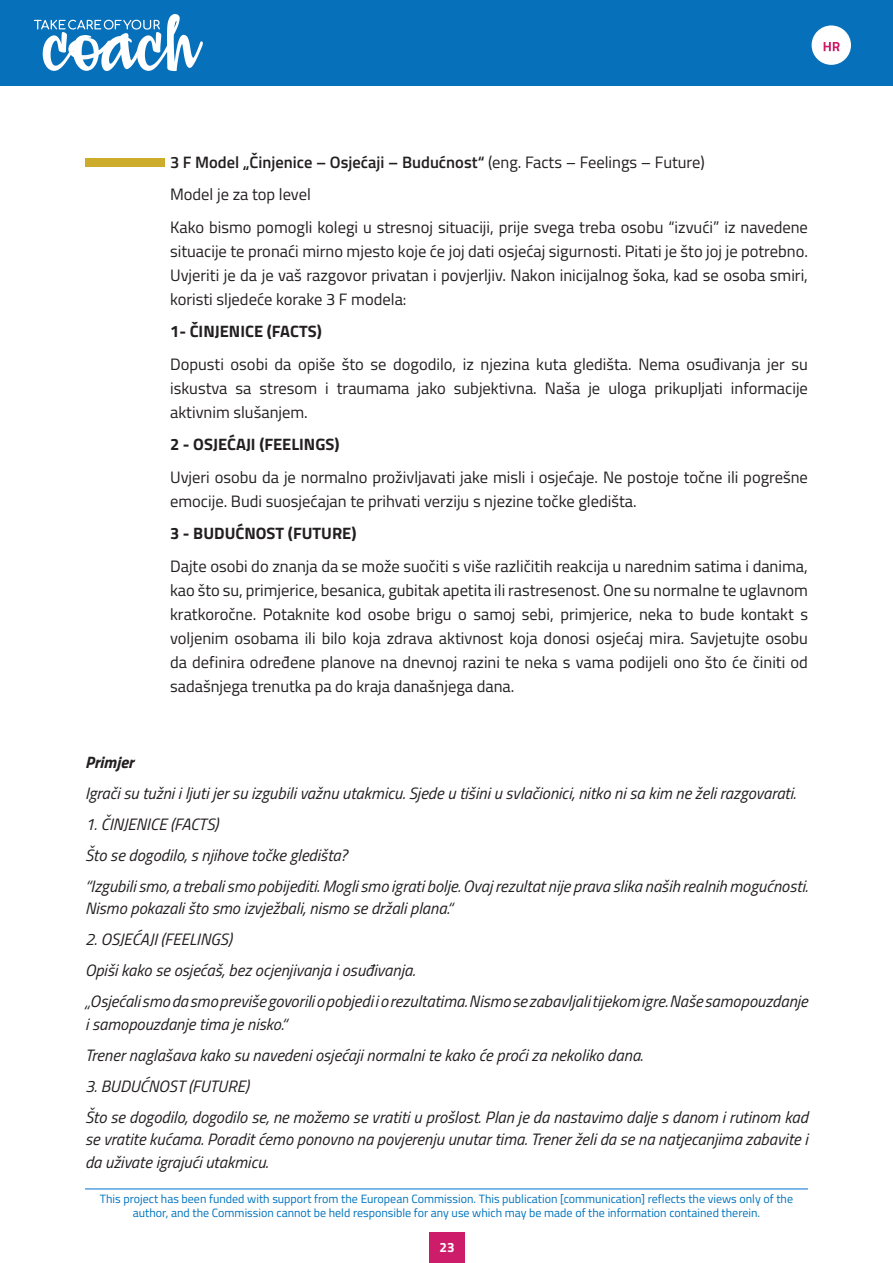
<style>
.page{position:relative;width:893px;height:1263px;background:#fff}
.page>*{position:absolute;margin:0;border:0;box-sizing:border-box;transform-origin:0 0}
.t1{font:16.5px/24px "Titillium Web";color:#231f20;text-align:justify}
.t2{font:italic 16.5px/22.5px "Titillium Web";color:#231f20}
.t3{font:600 16.5px "Titillium Web";color:#231f20}
.t4{font:700 16.5px "Titillium Web";color:#231f20}
.t5{font:italic 700 16.5px "Titillium Web";color:#231f20}
.t6{font:700 13.5px "Titillium Web";color:#fff}
.t7{font:12px/14.4px "Titillium Web";color:#0073bc;text-align:center}
.s1{font-weight:400}
</style>
<div class="page">
<div style="left:429px;top:1232px;width:36px;height:31px;background:#cd1c69"></div>
<hr style="left:85px;top:1188px;width:723px;height:1px;background:#0071cf">
<div style="left:0;top:0;width:893px;height:85px;background:#0770ba"></div>
<svg style="left:34px;top:14px;width:169px;height:57px"></svg>
<div style="left:812px;top:25px;width:39px;height:40px;background:#fff;border-radius:50%"></div>
<svg style="left:824px;top:42px;width:16px;height:9px"></svg>
<div style="left:85px;top:158px;width:79px;height:8px;background:#cdac2b"></div>
<p class="t3" style="left:170px;top:149px;width:536px">3 F Model „Činjenice – Osjećaji – Budućnost“ <span class="s1">(eng. Facts – Feelings – Future)</span></p>
<p class="t1" style="left:170px;top:181px;width:142px">Model je za top level</p>
<p class="t1" style="left:170px;top:214px;width:639px">Kako bismo pomogli kolegi u stresnoj situaciji, prije svega treba osobu “izvući” iz navedene situacije te pronaći mirno mjesto koje će joj dati osjećaj sigurnosti. Pitati je što joj je potrebno.<br>Uvjeriti je da je vaš razgovor privatan i povjerljiv. Nakon inicijalnog šoka, kad se osoba smiri, koristi sljedeće korake 3 F modela:</p>
<p class="t4" style="left:170px;top:319px;width:153px">1- ČINJENICE (FACTS)</p>
<p class="t1" style="left:170px;top:351px;width:639px">Dopusti osobi da opiše što se dogodilo, iz njezina kuta gledišta. Nema osuđivanja jer su iskustva sa stresom i traumama jako subjektivna. Naša je uloga prikupljati informacije aktivnim slušanjem.</p>
<p class="t4" style="left:170px;top:432px;width:171px">2 - OSJEĆAJI (FEELINGS)</p>
<p class="t1" style="left:170px;top:464px;width:639px">Uvjeri osobu da je normalno proživljavati jake misli i osjećaje. Ne postoje točne ili pogrešne emocije. Budi suosjećajan te prihvati verziju s njezine točke gledišta.</p>
<p class="t4" style="left:170px;top:521px;width:188px">3 - BUDUĆNOST (FUTURE)</p>
<p class="t1" style="left:170px;top:553px;width:639px">Dajte osobi do znanja da se može suočiti s više različitih reakcija u narednim satima i danima, kao što su, primjerice, besanica, gubitak apetita ili rastresenost. One su normalne te uglavnom kratkoročne. Potaknite kod osobe brigu o samoj sebi, primjerice, neka to bude kontakt s voljenim osobama ili bilo koja zdrava aktivnost koja donosi osjećaj mira. Savjetujte osobu da definira određene planove na dnevnoj razini te neka s vama podijeli ono što će činiti od sadašnjega trenutka pa do kraja današnjega dana.</p>
<p class="t5" style="left:85px;top:749px;width:50px">Primjer</p>
<p class="t2" style="left:85px;top:781px;width:712px">Igrači su tužni i ljuti jer su izgubili važnu utakmicu. Sjede u tišini u svlačionici, nitko ni sa kim ne želi razgovarati.</p>
<p class="t2" style="left:85px;top:812px;width:135px">1. ČINJENICE (FACTS)</p>
<p class="t2" style="left:85px;top:843px;width:264px">Što se dogodilo, s njihove točke gledišta?</p>
<p class="t2" style="left:85px;top:874px;width:724px">“Izgubili smo, a trebali smo pobijediti. Mogli smo igrati bolje. Ovaj rezultat nije prava slika naših realnih mogućnosti.<br>Nismo pokazali što smo izvježbali, nismo se držali plana.“</p>
<p class="t2" style="left:85px;top:927px;width:148px">2. OSJEĆAJI (FEELINGS)</p>
<p class="t2" style="left:85px;top:958px;width:332px">Opiši kako se osjećaš, bez ocjenjivanja i osuđivanja.</p>
<p class="t2" style="left:85px;top:989px;width:724px">„Osjećali smo da smo previše govorili o pobjedi i o rezultatima. Nismo se zabavljali tijekom igre. Naše samopouzdanje i samopouzdanje tima je nisko.“</p>
<p class="t2" style="left:85px;top:1043px;width:559px">Trener naglašava kako su navedeni osjećaji normalni te kako će proći za nekoliko dana.</p>
<p class="t2" style="left:85px;top:1074px;width:165px">3. BUDUĆNOST (FUTURE)</p>
<p class="t2" style="left:85px;top:1105px;width:724px;text-align:justify">Što se dogodilo, dogodilo se, ne možemo se vratiti u prošlost. Plan je da nastavimo dalje s danom i rutinom kad se vratite kućama. Poradit ćemo ponovno na povjerenju unutar tima. Trener želi da se na natjecanjima zabavite i da uživate igrajući utakmicu.</p>
<p class="t7" style="left:100px;top:1190px;width:695px">This project has been funded with support from the European Commission. This publication [communication] reflects the views only of the author, and the Commission cannot be held responsible for any use which may be made of the information contained therein.</p>
<p class="t6" style="left:440px;top:1236px;width:17px">23</p>
</div>
